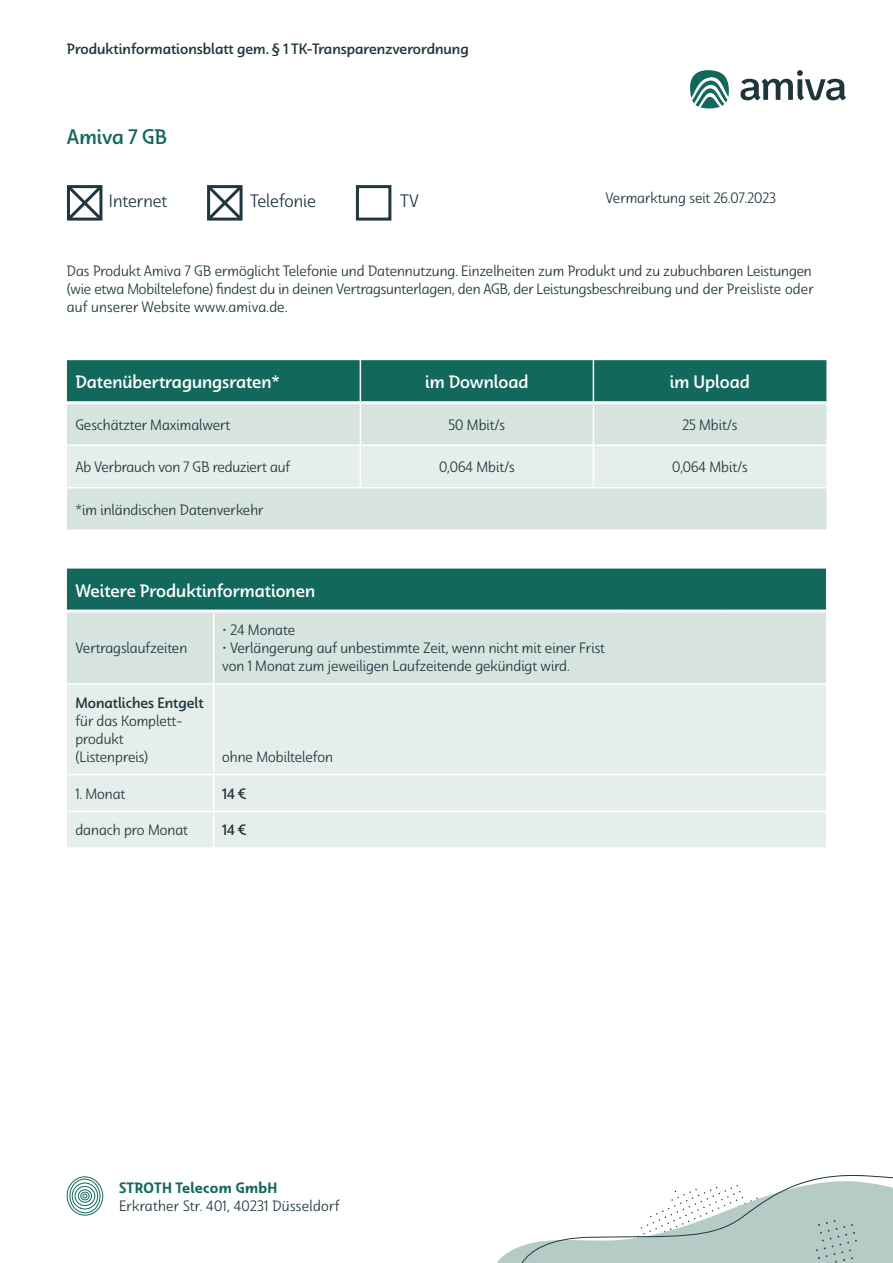
<style>
.page{position:relative;width:893px;height:1263px;background:#fff}
.page>*{position:absolute;margin:0;border:0;box-sizing:border-box;transform-origin:0 0}
.t1{font:21px "Dulcian Nor Med";color:#12685b}
.t2{font:18px "Dulcian Nor Med";color:#fff}
.t3{font:18px "Dulcian Nor Boo";color:#1f363d}
.t4{font:15px/18px "Dulcian Nor Boo";color:#1f363d}
.t5{font:15px "Dulcian Nor Med";color:#1f363d}
.t6{font:15px "Dulcian Nor Boo";letter-spacing:.02em;color:#1f363d}
.t7{font:15px "Dulcian Nor Dem";letter-spacing:.02em;color:#12685b}
</style>
<div class="page">
<svg style="left:497px;top:1174px;width:396px;height:89px"></svg>
<svg style="left:355px;top:185px;width:37px;height:36px"></svg>
<svg style="left:67px;top:185px;width:36px;height:36px"></svg>
<svg style="left:207px;top:185px;width:36px;height:36px"></svg>
<div style="left:67px;top:360px;width:759px;height:41px;background:#12685b"></div>
<div style="left:67px;top:404px;width:759px;height:125px;background:#d7e3df"></div>
<div style="left:67px;top:446px;width:759px;height:41px;background:#e6eeec"></div>
<hr style="left:360px;top:360px;width:1px;height:41px;background:#fff">
<hr style="left:593px;top:360px;width:1px;height:41px;background:#fff">
<hr style="left:360px;top:404px;width:1px;height:40px;background:#fff">
<hr style="left:593px;top:404px;width:1px;height:40px;background:#fff">
<hr style="left:67px;top:444px;width:293px;height:2px;background:#fff">
<hr style="left:360px;top:444px;width:233px;height:2px;background:#fff">
<hr style="left:360px;top:446px;width:1px;height:41px;background:#fff">
<hr style="left:593px;top:444px;width:233px;height:2px;background:#fff">
<hr style="left:593px;top:446px;width:1px;height:41px;background:#fff">
<hr style="left:67px;top:487px;width:293px;height:1px;background:#fff">
<hr style="left:360px;top:487px;width:233px;height:1px;background:#fff">
<hr style="left:593px;top:487px;width:233px;height:1px;background:#fff">
<div style="left:67px;top:568px;width:759px;height:42px;background:#12685b"></div>
<div style="left:67px;top:613px;width:759px;height:70px;background:#d7e3df"></div>
<div style="left:67px;top:685px;width:759px;height:162px;background:#e6eeec"></div>
<hr style="left:213px;top:613px;width:1px;height:70px;background:#fff">
<hr style="left:213px;top:685px;width:1px;height:89px;background:#fff">
<hr style="left:67px;top:774px;width:147px;height:1px;background:#fff">
<hr style="left:214px;top:774px;width:408px;height:1px;background:#fff">
<hr style="left:213px;top:775px;width:1px;height:36px;background:#fff">
<hr style="left:622px;top:774px;width:102px;height:1px;background:#fff">
<hr style="left:724px;top:774px;width:102px;height:1px;background:#fff">
<hr style="left:67px;top:811px;width:147px;height:1px;background:#fff">
<hr style="left:214px;top:811px;width:408px;height:1px;background:#fff">
<hr style="left:213px;top:812px;width:1px;height:35px;background:#fff">
<hr style="left:622px;top:811px;width:102px;height:1px;background:#fff">
<hr style="left:724px;top:811px;width:102px;height:1px;background:#fff">
<svg style="left:740px;top:70px;width:106px;height:30px"></svg>
<svg style="left:690px;top:70px;width:39px;height:38px"></svg>
<svg style="left:66px;top:1176px;width:37px;height:40px"></svg>
<p class="t5" style="left:67px;top:39px;width:403px">Produktinformationsblatt gem. § 1 TK-Transparenzverordnung</p>
<h1 class="t1" style="left:67px;top:124px;width:102px">Amiva 7 GB</h1>
<p class="t3" style="left:109px;top:190px;width:60px">Internet</p>
<p class="t3" style="left:250px;top:190px;width:67px">Telefonie</p>
<p class="t4" style="left:605px;top:188px;width:172px">Vermarktung seit 26.07.2023</p>
<p class="t3" style="left:400px;top:190px;width:20px">TV</p>
<p class="t4" style="left:67px;top:262px;width:748px">Das Produkt Amiva 7 GB ermöglicht Telefonie und Datennutzung. Einzelheiten zum Produkt und zu zubuchbaren Leistungen (wie etwa Mobiltelefone) findest du in deinen Vertragsunterlagen, den AGB, der Leistungsbeschreibung und der Preisliste oder auf unserer Website www.amiva.de.</p>
<p class="t2" style="left:75px;top:371px;width:206px">Datenübertragungsraten*</p>
<p class="t2" style="left:425px;top:371px;width:105px">im Download</p>
<p class="t2" style="left:670px;top:371px;width:81px">im Upload</p>
<p class="t4" style="left:75px;top:415px;width:156px">Geschätzter Maximalwert</p>
<p class="t4" style="left:449px;top:415px;width:58px">50 Mbit/s</p>
<p class="t4" style="left:682px;top:415px;width:57px">25 Mbit/s</p>
<p class="t4" style="left:75px;top:458px;width:216px">Ab Verbrauch von 7 GB reduziert auf</p>
<p class="t4" style="left:439px;top:458px;width:77px">0,064 Mbit/s</p>
<p class="t4" style="left:672px;top:458px;width:77px">0,064 Mbit/s</p>
<p class="t4" style="left:75px;top:500px;width:190px">*im inländischen Datenverkehr</p>
<p class="t2" style="left:75px;top:579px;width:241px">Weitere Produktinformationen</p>
<p class="t4" style="left:75px;top:639px;width:113px">Vertragslaufzeiten</p>
<p class="t5" style="left:75px;top:693px;width:130px">Monatliches Entgelt</p>
<p class="t4" style="left:75px;top:711px;width:109px">für das Komplett&shy;produkt (Listenpreis)</p>
<p class="t4" style="left:222px;top:621px;width:74px">• 24 Monate</p>
<p class="t4" style="left:222px;top:639px;width:384px">• Verlängerung auf unbestimmte Zeit, wenn nicht mit einer Frist von 1 Monat zum jeweiligen Laufzeitende gekündigt wird.</p>
<p class="t4" style="left:222px;top:747px;width:112px">ohne Mobiltelefon</p>
<p class="t4" style="left:75px;top:784px;width:51px">1. Monat</p>
<p class="t5" style="left:222px;top:784px;width:27px">14 €</p>
<p class="t4" style="left:75px;top:821px;width:114px">danach pro Monat</p>
<p class="t5" style="left:222px;top:821px;width:27px">14 €</p>
<p class="t7" style="left:119px;top:1178px;width:160px">STROTH Telecom GmbH</p>
<p class="t6" style="left:119px;top:1196px;width:222px">Erkrather Str. 401, 40231 Düsseldorf</p>
</div>
